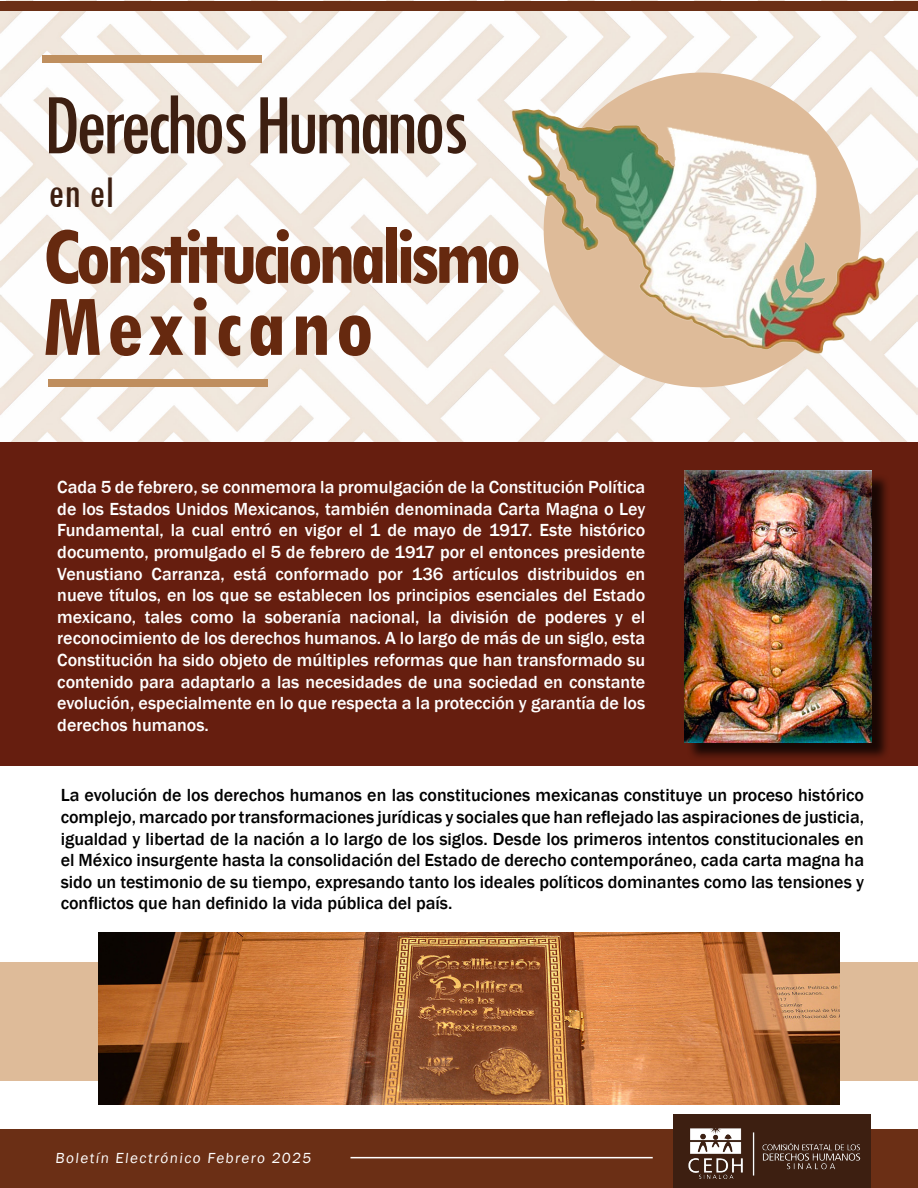
<style>
.page{position:relative;width:918px;height:1188px;background:#fff}
.page>*{position:absolute;margin:0;border:0;box-sizing:border-box;transform-origin:0 0}
.t1{font:700 condensed 91.5px "Tw Cen";letter-spacing:.05em;color:#66290f}
.t2{font:condensed 90px "Tw Cen";letter-spacing:-.06em;color:#3d1f11}
.t3{font:700 condensed 85.5px "Tw Cen";letter-spacing:-.06em;color:#66290f}
.t4{font:condensed 45px "Tw Cen";color:#3d1f11}
.t5{font:500 18px/21.6px "Franklin Gothic";color:#fff;text-align:justify}
.t6{font:500 18px/21.6px "Franklin Gothic";color:#000;text-align:justify}
.t7{font:15px "Franklin Gothic";color:#fff}
</style>
<div class="page">
<div style="left:0;top:962px;width:918px;height:119px;background:#debb99"></div>
<img style="left:0;top:10px;width:918px;height:432px">
<div style="left:0;top:1130px;width:918px;height:58px;background:#6b2f15"></div>
<hr style="left:351px;top:1157px;width:302px;height:1px;background:#fff">
<div style="left:673px;top:1114px;width:198px;height:74px;background:#3d1f11"></div>
<img style="left:688px;top:1128px;width:173px;height:51px">
<div style="left:0;top:1px;width:918px;height:9px;background:#6b2f15"></div>
<div style="left:43px;top:56px;width:219px;height:7px;background:#bf8f5e"></div>
<div style="left:0;top:442px;width:918px;height:324px;background:#661e0f"></div>
<div style="left:48px;top:379px;width:220px;height:8px;background:#bf8e5e"></div>
<div style="left:544px;top:73px;width:317px;height:314px;background:#debb99;border-radius:50%"></div>
<img style="left:498px;top:93px;width:397px;height:282px">
<div style="left:687px;top:473px;width:204px;height:288px;background:#000;opacity:.75"></div>
<img style="left:685px;top:471px;width:187px;height:271px">
<img style="left:98px;top:933px;width:742px;height:172px">
<p class="t2" style="left:43px;top:71px;width:428px">Derechos Humanos</p>
<p class="t4" style="left:48px;top:165px;width:67px">en el</p>
<p class="t3" style="left:43px;top:204px;width:480px">Constitucionalismo</p>
<p class="t1" style="left:43px;top:271px;width:332px">Mexicano</p>
<p class="t5" style="left:57px;top:477px;width:590px">Cada 5 de febrero, se conmemora la promulgación de la Constitución Política de los Estados Unidos Mexicanos, también denominada Carta Magna o Ley Fundamental, la cual entró en vigor el 1 de mayo de 1917. Este histórico documento, promulgado el 5 de febrero de 1917 por el entonces presidente Venustiano Carranza, está conformado por 136 artículos distribuidos en nueve títulos, en los que se establecen los principios esenciales del Estado mexicano, tales como la soberanía nacional, la división de poderes y el reconocimiento de los derechos humanos. A lo largo de más de un siglo, esta Constitución ha sido objeto de múltiples reformas que han transformado su contenido para adaptarlo a las necesidades de una sociedad en constante evolución, especialmente en lo que respecta a la protección y garantía de los derechos humanos.</p>
<p class="t6" style="left:61px;top:785px;width:805px">La evolución de los derechos humanos en las constituciones mexicanas constituye un proceso histórico complejo, marcado por transformaciones jurídicas y sociales que han reflejado las aspiraciones de justicia, igualdad y libertad de la nación a lo largo de los siglos. Desde los primeros intentos constitucionales en el México insurgente hasta la consolidación del Estado de derecho contemporáneo, cada carta magna ha sido un testimonio de su tiempo, expresando tanto los ideales políticos dominantes como las tensiones y conflictos que han definido la vida pública del país.</p>
<p class="t7" style="left:55px;top:1149px;width:259px">Boletín Electrónico Febrero 2025</p>
</div>
